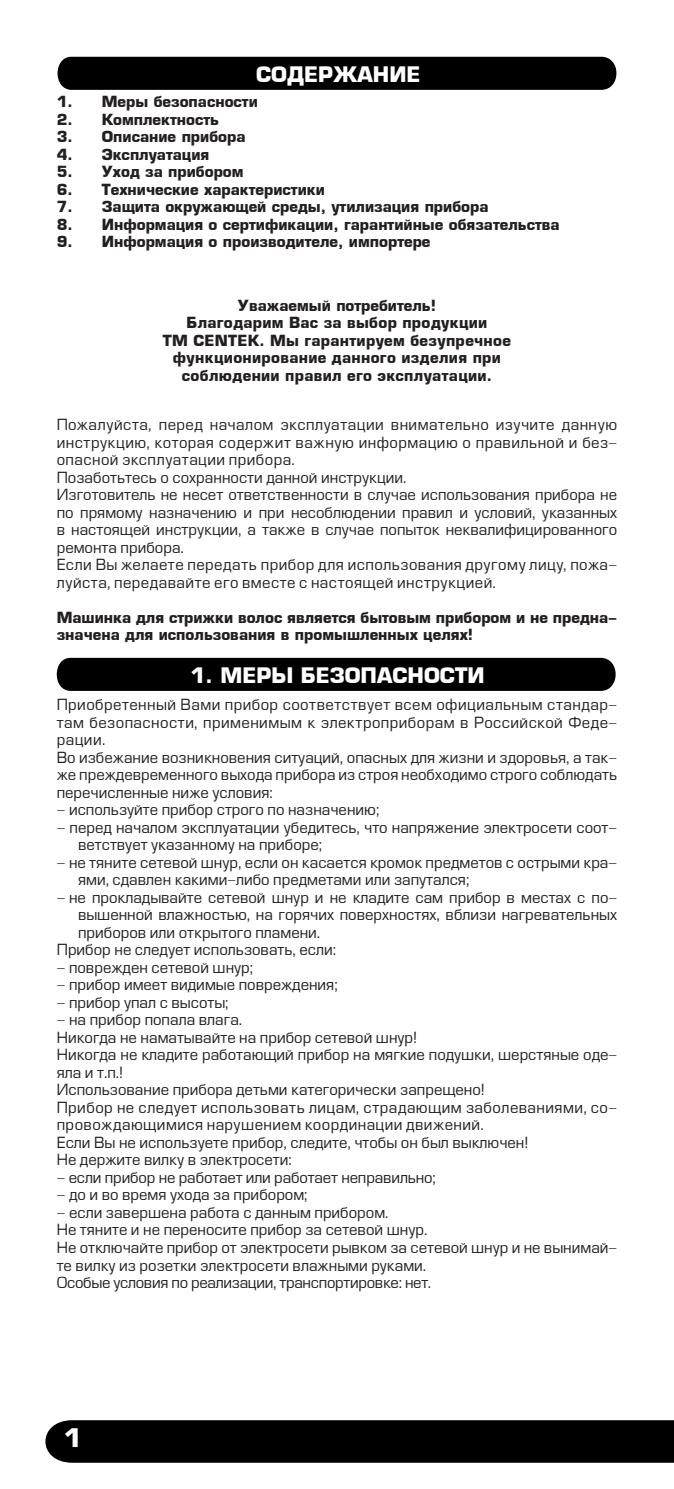
<style>
.page{position:relative;width:674px;height:1489px;background:#fff}
.page>*{position:absolute;margin:0;border:0;box-sizing:border-box;transform-origin:0 0}
.t1{font:700 25px "Europe";color:#fff}
.t2{font:700 20.75px "Europe";color:#fff}
.t3{font:15px/17.5px "Europe Normal";color:#231f20;text-align:justify}
.t4{font:700 15px/17.5px "Europe";color:#231f20}
.t5{font:700 15px/17.5px "Europe";letter-spacing:.02em;color:#231f20;text-align:center}
.t6{font:15px/17.5px "Europe Normal";letter-spacing:.03em;color:#231f20}
.t7{font:15px/17.5px "Europe Normal";letter-spacing:.025em;color:#231f20}
.t8{font:15px "Europe Normal";letter-spacing:-.02em;color:#231f20}
</style>
<div class="page">
<div style="left:45px;top:1420px;width:628px;height:42px;background:#000"></div>
<div style="left:57px;top:57px;width:560px;height:33px;background:#000"></div>
<svg style="left:56px;top:657px;width:560px;height:34px;background:#0a0a0a"></svg>
<p class="t2" style="left:256px;top:62px;width:166px">СОДЕРЖАНИЕ</p>
<p class="t4" style="left:57px;top:93px;width:202px">1. Меры безопасности</p>
<p class="t4" style="left:57px;top:111px;width:164px">2. Комплектность</p>
<p class="t4" style="left:57px;top:128px;width:190px">3. Описание прибора</p>
<p class="t4" style="left:57px;top:146px;width:154px">4. Эксплуатация</p>
<p class="t4" style="left:57px;top:163px;width:188px">5. Уход за прибором</p>
<p class="t4" style="left:57px;top:181px;width:269px">6. Технические характеристики</p>
<p class="t4" style="left:57px;top:198px;width:433px">7. Защита окружающей среды, утилизация прибора</p>
<p class="t4" style="left:57px;top:216px;width:504px">8. Информация о сертификации, гарантийные обязательства</p>
<p class="t4" style="left:57px;top:233px;width:375px">9. Информация о производителе, импортере</p>
<p class="t4" style="left:238px;top:296px;width:199px">Уважаемый потребитель!</p>
<p class="t5" style="left:163px;top:314px;width:349px">Благодарим Вас за выбор продукции<br>ТМ CENTEK. Мы гарантируем безупречное функционирование данного изделия при соблюдении правил его эксплуатации.</p>
<p class="t3" style="left:57px;top:416px;width:561px">Пожалуйста, перед началом эксплуатации внимательно изучите данную инструкцию, которая содержит важную информацию о правильной и без&shy;опасной эксплуатации прибора.</p>
<p class="t3" style="left:57px;top:469px;width:351px">Позаботьтесь о сохранности данной инструкции.</p>
<p class="t3" style="left:57px;top:486px;width:561px">Изготовитель не несет ответственности в случае использования прибора не по прямому назначению и при несоблюдении правил и условий, указанных в настоящей инструкции, а также в случае попыток неквалифицированного ремонта прибора.</p>
<p class="t6" style="left:57px;top:556px;width:561px">Если Вы желаете передать прибор для использования другому лицу, пожа&shy;луйста, передавайте его вместе с настоящей инструкцией.</p>
<p class="t4" style="left:57px;top:608px;width:561px">Машинка для стрижки волос является бытовым прибором и не предна&shy;значена для использования в промышленных целях!</p>
<p class="t2" style="left:190px;top:662px;width:295px">1. МЕРЫ БЕЗОПАСНОСТИ</p>
<p class="t3" style="left:57px;top:696px;width:561px">Приобретенный Вами прибор соответствует всем официальным стандар&shy;там безопасности, применимым к электроприборам в Российской Феде&shy;рации.</p>
<p class="t3" style="left:57px;top:749px;width:561px">Во избежание возникновения ситуаций, опасных для жизни и здоровья, а так&shy;же преждевременного выхода прибора из строя необходимо строго соблюдать перечисленные ниже условия:</p>
<p class="t3" style="left:57px;top:801px;width:324px">- используйте прибор строго по назначению;</p>
<p class="t3" style="left:78px;top:819px;width:540px;text-indent:-21px">- перед началом эксплуатации убедитесь, что напряжение электросети соот&shy;ветствует указанному на приборе;</p>
<p class="t3" style="left:78px;top:854px;width:540px;text-indent:-21px">- не тяните сетевой шнур, если он касается кромок предметов с острыми кра&shy;ями, сдавлен какими-либо предметами или запутался;</p>
<p class="t3" style="left:78px;top:889px;width:540px;text-indent:-21px">- не прокладывайте сетевой шнур и не кладите сам прибор в местах с по&shy;вышенной влажностью, на горячих поверхностях, вблизи нагревательных приборов или открытого пламени.</p>
<p class="t3" style="left:57px;top:941px;width:281px">Прибор не следует использовать, если:</p>
<p class="t3" style="left:57px;top:959px;width:198px">- поврежден сетевой шнур;</p>
<p class="t3" style="left:57px;top:976px;width:282px">- прибор имеет видимые повреждения;</p>
<p class="t3" style="left:57px;top:994px;width:173px">- прибор упал с высоты;</p>
<p class="t3" style="left:57px;top:1011px;width:187px">- на прибор попала влага.</p>
<p class="t3" style="left:57px;top:1029px;width:362px">Никогда не наматывайте на прибор сетевой шнур!</p>
<p class="t3" style="left:57px;top:1046px;width:561px">Никогда не кладите работающий прибор на мягкие подушки, шерстяные оде&shy;яла и т.п.!</p>
<p class="t3" style="left:57px;top:1081px;width:429px">Использование прибора детьми категорически запрещено!</p>
<p class="t7" style="left:57px;top:1099px;width:561px">Прибор не следует использовать лицам, страдающим заболеваниями, со&shy;провождающимися нарушением координации движений.</p>
<p class="t3" style="left:57px;top:1134px;width:473px">Если Вы не используете прибор, следите, чтобы он был выключен!</p>
<p class="t3" style="left:57px;top:1151px;width:236px">Не держите вилку в электросети:</p>
<p class="t3" style="left:57px;top:1169px;width:380px">- если прибор не работает или работает неправильно;</p>
<p class="t3" style="left:57px;top:1186px;width:252px">- до и во время ухода за прибором;</p>
<p class="t3" style="left:57px;top:1204px;width:333px">- если завершена работа с данным прибором.</p>
<p class="t3" style="left:57px;top:1221px;width:372px">Не тяните и не переносите прибор за сетевой шнур.</p>
<p class="t3" style="left:57px;top:1239px;width:561px">Не отключайте прибор от электросети рывком за сетевой шнур и не вынимай&shy;те вилку из розетки электросети влажными руками.</p>
<p class="t8" style="left:57px;top:1274px;width:376px">Особые условия по реализации, транспортировке: нет.</p>
<h1 class="t1" style="left:64px;top:1423px;width:19px">1</h1>
</div>
